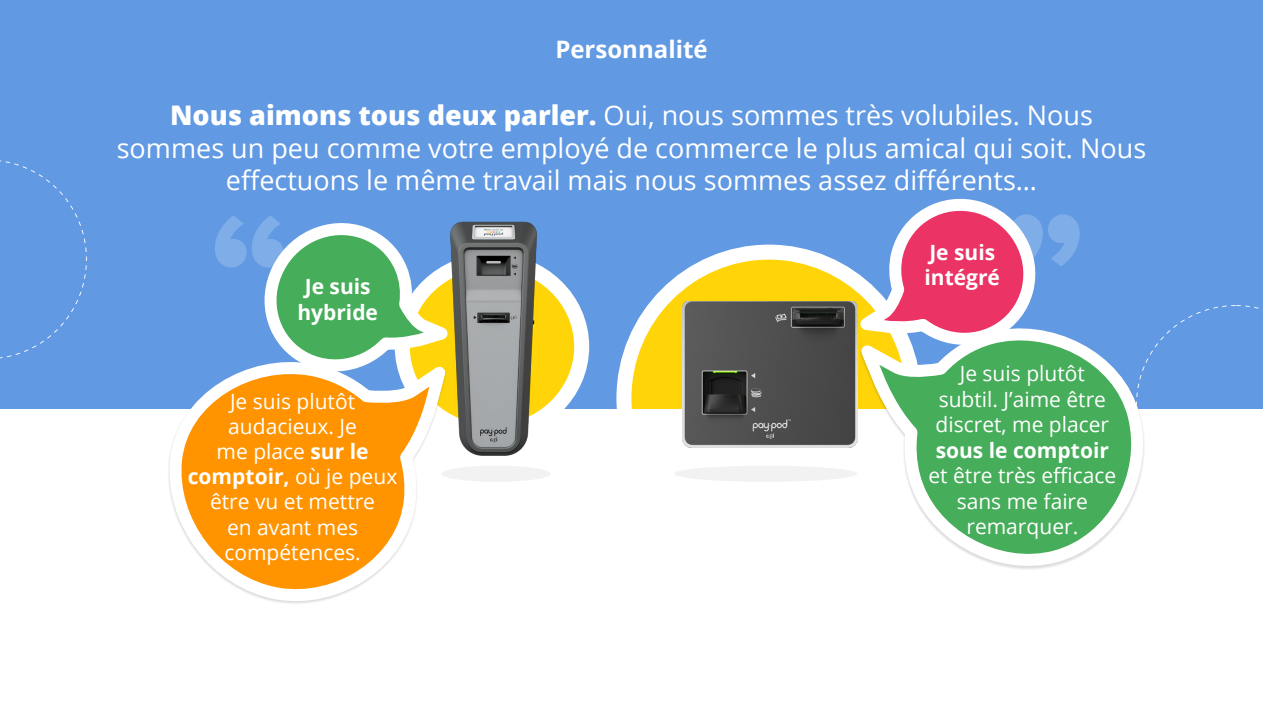
<style>
.page{position:relative;width:1263px;height:711px;background:#fff}
.page>*{position:absolute;margin:0;border:0;box-sizing:border-box;transform-origin:0 0}
.t1{font:27px/32.4px "Open Sans";color:#fff;text-align:center}
.t2{font:700 24px "Open Sans";color:#fff}
.t3{font:21px/25.2px "Open Sans";color:#fff;text-align:center}
.t4{font:700 21px/25.2px "Open Sans";color:#fff;text-align:center}
.s1{font-weight:800}
.s2{font-weight:700}
</style>
<div class="page">
<div style="left:0;top:0;width:1263px;height:408px;background:#6199e3"></div>
<svg style="left:1148px;top:305px;width:115px;height:54px"></svg>
<svg style="left:0;top:160px;width:87px;height:199px"></svg>
<svg style="left:624px;top:244px;width:226px;height:164px"></svg>
<div style="left:441px;top:465px;width:110px;height:16px;background:#f2f2f2;border-radius:50%"></div>
<div style="left:674px;top:465px;width:183px;height:16px;background:#f2f2f2;border-radius:50%"></div>
<svg style="left:170px;top:375px;width:286px;height:229px"></svg>
<svg style="left:851px;top:343px;width:297px;height:226px"></svg>
<svg style="left:215px;top:215px;width:148px;height:160px"></svg>
<img style="left:682px;top:301px;width:175px;height:146px">
<img style="left:363px;top:221px;width:261px;height:247px">
<svg style="left:850px;top:198px;width:230px;height:148px"></svg>
<p class="t2" style="left:555px;top:33px;width:154px">Personnalité</p>
<p class="t1" style="left:117px;top:99px;width:1031px"><span class="s1">Nous aimons tous deux parler.</span> Oui, nous sommes très volubiles. Nous sommes un peu comme votre employé de commerce le plus amical qui soit. Nous effectuons le même travail mais nous sommes assez différents…</p>
<p class="t4" style="left:297px;top:273px;width:82px">Je suis hybride</p>
<p class="t3" style="left:188px;top:387px;width:211px">Je suis plutôt audacieux. Je<br>me place <span class="s2">sur le comptoir,</span> où je peux être vu et mettre<br>en avant mes compétences.</p>
<p class="t4" style="left:929px;top:239px;width:67px">Je suis</p>
<p class="t4" style="left:924px;top:264px;width:77px">intégré</p>
<p class="t3" style="left:928px;top:360px;width:189px">Je suis plutôt subtil. J’aime être discret, me placer <span class="s2">sous le comptoir </span>et être très efficace sans me faire remarquer.</p>
</div>
